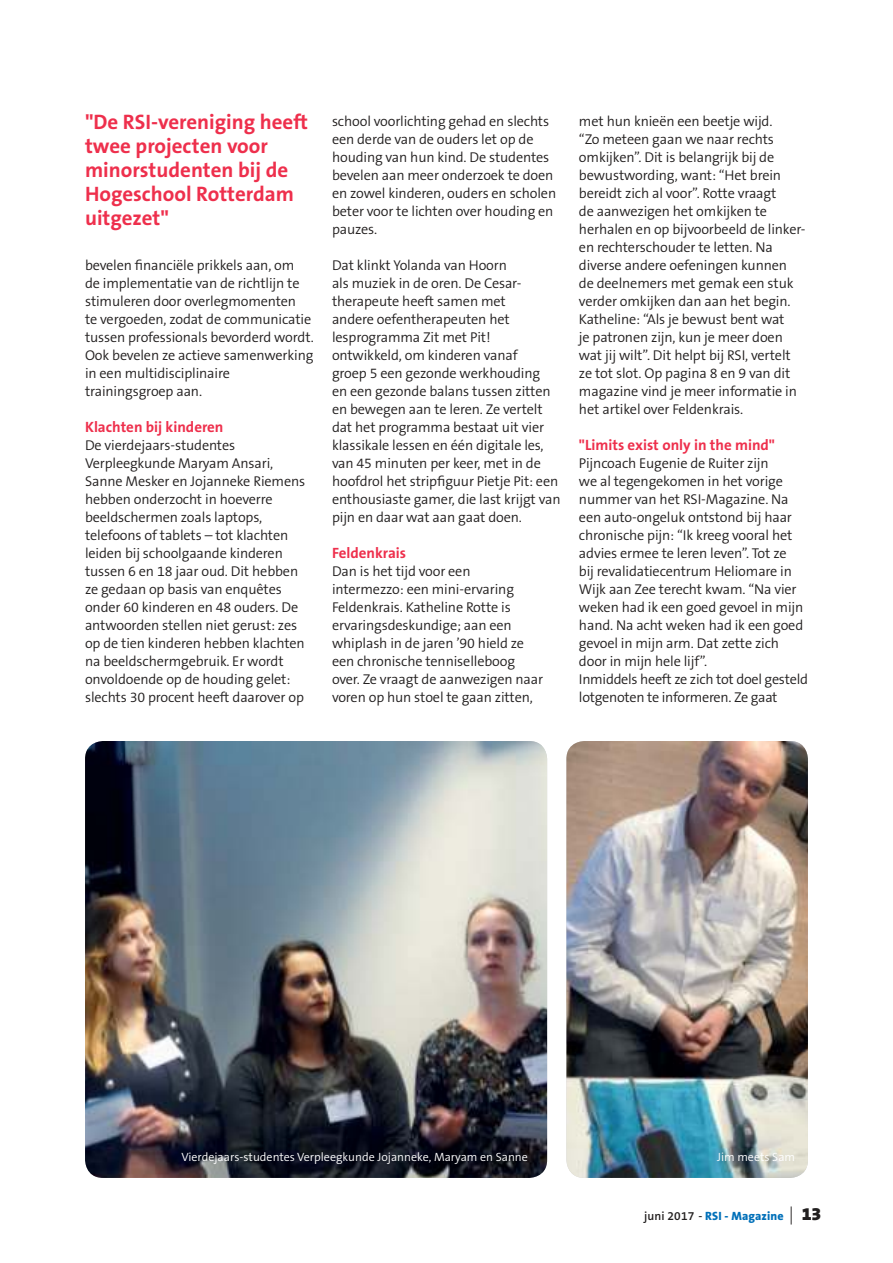
<style>
.page{position:relative;width:893px;height:1263px;background:#fff}
.page>*{position:absolute;margin:0;border:0;box-sizing:border-box;transform-origin:0 0}
.t1{font:700 21px/24px "The Sans OT7";color:#ee2f4c}
.t2{font:700 15px "The Sans OT7";color:#ee2f4c}
.t3{font:300 14.25px/18px "The Sans OT4";letter-spacing:-.01em;color:#221f1f}
.t4{font:300 12px "The Sans OT4";color:#fff}
.t5{font:800 12px "The Sans OT8";letter-spacing:.01em;color:#0070b9}
.s1{font-family:"The Sans OT6";font-weight:600;color:#221f1f}
.s2{font-family:"The Sans OT3";font-weight:300;font-size:18px;color:#221f1f}
.s3{font-family:"The Sans OT9";font-weight:900;font-size:18px;color:#221f1f}
</style>
<div class="page">
<img style="left:85px;top:741px;width:462px;height:437px">
<img style="left:566px;top:741px;width:242px;height:437px">
<h1 class="t1" style="left:85px;top:111px;width:225px">"De RSI-vereniging heeft twee projecten voor minorstudenten bij de<br>Hogeschool Rotterdam uitgezet"</h1>
<p class="t3" style="left:85px;top:257px;width:230px">bevelen financiële prikkels aan, om<br>de implementatie van de richtlijn te stimuleren door overlegmomenten<br>te vergoeden, zodat de communicatie tussen professionals bevorderd wordt.<br>Ook bevelen ze actieve samenwerking in een multidisciplinaire trainingsgroep aan.</p>
<p class="t2" style="left:85px;top:420px;width:140px">Klachten bij kinderen</p>
<p class="t3" style="left:85px;top:437px;width:222px">De vierdejaars-studentes<br>Verpleegkunde Maryam Ansari,<br>Sanne Mesker en Jojanneke Riemens hebben onderzocht in hoeverre beeldschermen zoals laptops, telefoons of tablets – tot klachten leiden bij schoolgaande kinderen tussen 6 en 18 jaar oud. Dit hebben ze gedaan op basis van enquêtes onder 60 kinderen en 48 ouders. De antwoorden stellen niet gerust: zes op de tien kinderen hebben klachten na beeldschermgebruik. Er wordt onvoldoende op de houding gelet: slechts 30 procent heeft daarover op</p>
<p class="t3" style="left:332px;top:113px;width:226px">school voorlichting gehad en slechts een derde van de ouders let op de houding van hun kind. De studentes bevelen aan meer onderzoek te doen en zowel kinderen, ouders en scholen beter voor te lichten over houding en pauzes.</p>
<p class="t3" style="left:332px;top:257px;width:230px">Dat klinkt Yolanda van Hoorn<br>als muziek in de oren. De Cesar&shy;therapeute heeft samen met<br>andere oefentherapeuten het lesprogramma Zit met Pit! ontwikkeld, om kinderen vanaf<br>groep 5 een gezonde werkhouding<br>en een gezonde balans tussen zitten en bewegen aan te leren. Ze vertelt dat het programma bestaat uit vier klassikale lessen en één digitale les, van 45 minuten per keer, met in de hoofdrol het stripfiguur Pietje Pit: een enthousiaste gamer, die last krijgt van pijn en daar wat aan gaat doen.</p>
<p class="t2" style="left:332px;top:546px;width:76px">Feldenkrais</p>
<p class="t3" style="left:332px;top:563px;width:213px">Dan is het tijd voor een intermezzo: een mini-ervaring<br>Feldenkrais. Katheline Rotte is ervaringsdeskundige; aan een whiplash in de jaren ’90 hield ze een chronische tenniselleboog over. Ze vraagt de aanwezigen naar voren op hun stoel te gaan zitten,</p>
<p class="t3" style="left:579px;top:113px;width:228px">met hun knieën een beetje wijd.<br>“Zo meteen gaan we naar rechts omkijken”. Dit is belangrijk bij de bewustwording, want: “Het brein bereidt zich al voor”. Rotte vraagt<br>de aanwezigen het omkijken te herhalen en op bijvoorbeeld de linker&shy;en rechterschouder te letten. Na diverse andere oefeningen kunnen de deelnemers met gemak een stuk verder omkijken dan aan het begin.<br>Katheline: “Als je bewust bent wat<br>je patronen zijn, kun je meer doen wat jij wilt”. Dit helpt bij RSI, vertelt ze tot slot. Op pagina 8 en 9 van dit magazine vind je meer informatie in het artikel over Feldenkrais.</p>
<p class="t2" style="left:579px;top:438px;width:198px">"Limits exist only in the mind"</p>
<p class="t3" style="left:579px;top:455px;width:230px">Pijncoach Eugenie de Ruiter zijn<br>we al tegengekomen in het vorige nummer van het RSI-Magazine. Na een auto-ongeluk ontstond bij haar chronische pijn: “Ik kreeg vooral het advies ermee te leren leven”. Tot ze<br>bij revalidatiecentrum Heliomare in Wijk aan Zee terecht kwam. “Na vier weken had ik een goed gevoel in mijn hand. Na acht weken had ik een goed gevoel in mijn arm. Dat zette zich door in mijn hele lijf”.<br>Inmiddels heeft ze zich tot doel gesteld lotgenoten te informeren. Ze gaat</p>
<p class="t4" style="left:181px;top:1152px;width:348px">Vierdejaars-studentes Verpleegkunde Jojanneke, Maryam en Sanne</p>
<p class="t4" style="left:717px;top:1152px;width:80px">Jim meets Sam</p>
<p class="t5" style="left:644px;top:1210px;width:179px"><span class="s1">juni 2017 -</span> RSI - Magazine <span class="s2">|</span> <span class="s3">13</span></p>
</div>
